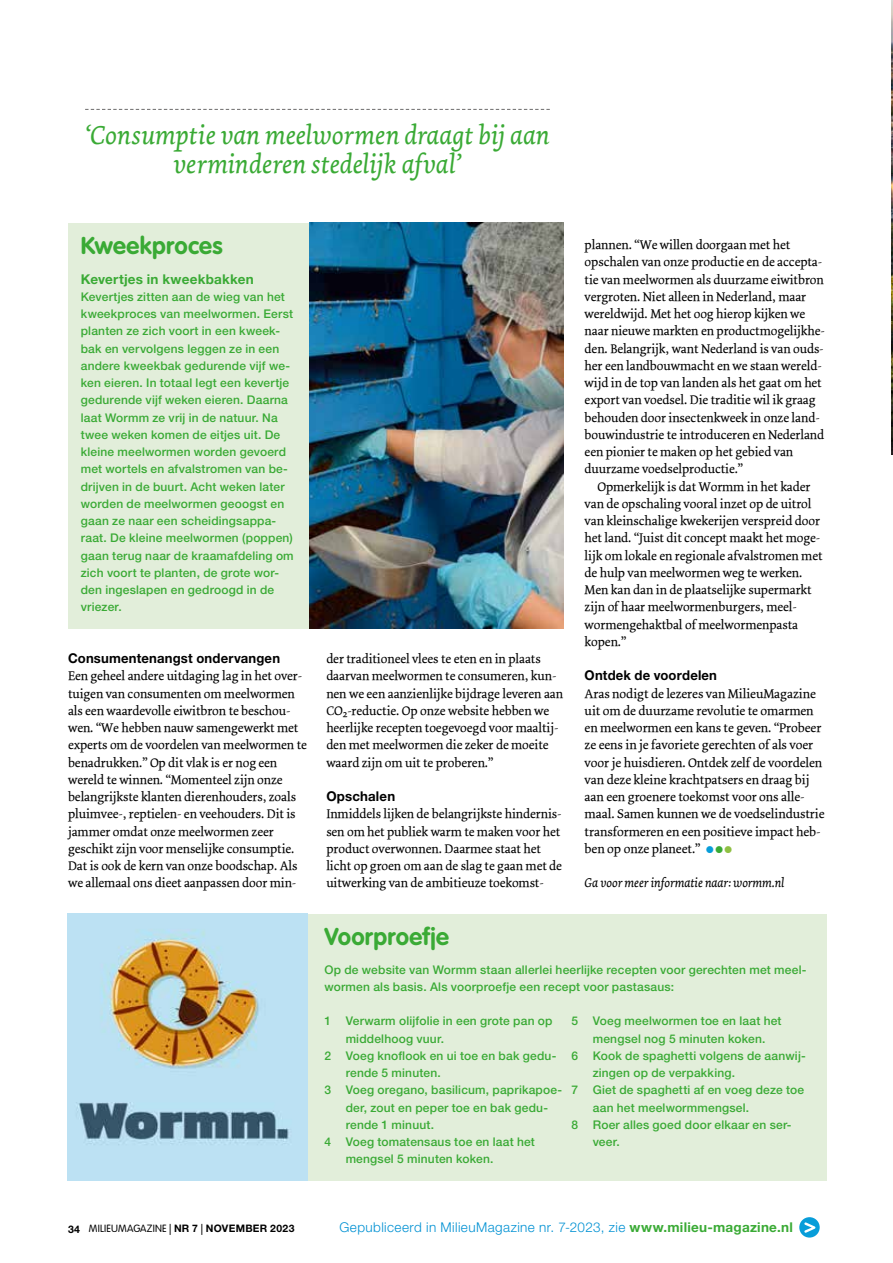
<style>
.page{position:relative;width:893px;height:1263px;background:#fff}
.page>*{position:absolute;margin:0;border:0;box-sizing:border-box;transform-origin:0 0}
.MM_streamer{font:italic 27px/28.5px "Dolly";color:#3aaa35;text-align:center}
.MM_kaderkop{font:700 24px "VAG Rounded Std";letter-spacing:.01em;color:#3aaa35}
.t1{font:300 13.5px "Helvetica Neue LT Std";letter-spacing:.03em;color:#0091d3}
.MM_tussenkop{font:700 13.5px "Helvetica Neue LT Std";letter-spacing:.015em;color:#000}
.MM_kader_tussenkopje{font:700 13.5px "Helvetica Neue LT Std";letter-spacing:.015em;color:#3aaa35}
.MM_bodytekst{font:13.2px/17.2px "Dolly Roman";letter-spacing:-.005em;color:#000}
.MM_bodytekst-2{font:italic 13.2px "Dolly";letter-spacing:-.005em;color:#000}
.MM_kader_body{font:500 12px/17.2px "Helvetica Neue LT Std";letter-spacing:.015em;color:#3aaa35}
.t2{font:300 10.35px "VAG Rounded Std";letter-spacing:.02em;color:#000}
.s1{color:#089dd9}
.s2{color:#3aaa35}
.s3{color:#8fc043}
.s4{font-family:"Helvetica Neue LT Std";font-weight:700;font-size:10.5px}
.s5{font-family:"Helvetica Neue LT Std";font-weight:700}
.s6{font-weight:700;color:#3aaa35}
</style>
<div class="page">
<img style="left:891px;top:0;width:2px;height:454px">
<svg style="left:85px;top:109px;width:465px;height:1px"></svg>
<div style="left:68px;top:223px;width:241px;height:405px;background:#e2eeda"></div>
<div style="left:307px;top:914px;width:520px;height:266px;background:#e2eeda"></div>
<img style="left:68px;top:914px;width:239px;height:266px">
<img style="left:309px;top:223px;width:254px;height:405px">
<div style="left:799px;top:1217px;width:21px;height:20px;background:#089dd9;border-radius:50%"></div>
<svg style="left:804px;top:1222px;width:11px;height:11px"></svg>
<p class="MM_streamer" style="left:85px;top:121px;width:466px">‘Consumptie van meelwormen draagt bij aan verminderen stedelijk afval’</p>
<p class="MM_kaderkop" style="left:81px;top:232px;width:143px">Kweekproces</p>
<p class="MM_kader_tussenkopje" style="left:81px;top:270px;width:175px">Kevertjes in kweekbakken</p>
<p class="MM_kader_body" style="left:81px;top:288px;width:214px">Kevertjes zitten aan de wieg van het kweekproces van meelwormen. Eerst planten ze zich voort in een kweek&shy;bak en vervolgens leggen ze in een andere kweekbak gedurende vijf we&shy;ken eieren. In totaal legt een kevertje gedurende vijf weken eieren. Daarna laat Wormm ze vrij in de natuur. Na twee weken komen de eitjes uit. De kleine meelwormen worden gevoerd met wortels en afvalstromen van be&shy;drijven in de buurt. Acht weken later worden de meelwormen geoogst en gaan ze naar een scheidingsappa&shy;raat. De kleine meelwormen (poppen) gaan terug naar de kraamafdeling om zich voort te planten, de grote wor&shy;den ingeslapen en gedroogd in de vriezer.</p>
<p class="MM_tussenkop" style="left:68px;top:650px;width:214px">Consumentenangst ondervangen</p>
<p class="MM_bodytekst" style="left:68px;top:668px;width:240px">Een geheel andere uitdaging lag in het over&shy;tuigen van consumenten om meelwormen als een waardevolle eiwitbron te beschou&shy;wen. “We hebben nauw samengewerkt met experts om de voordelen van meelwormen te benadrukken.” Op dit vlak is er nog een wereld te winnen. “Momenteel zijn onze belangrijkste klanten dierenhouders, zoals pluimvee-, reptielen- en veehouders. Dit is jammer omdat onze meelwormen zeer geschikt zijn voor menselijke consumptie.<br>Dat is ook de kern van onze boodschap. Als we allemaal ons dieet aanpassen door min-</p>
<p class="MM_bodytekst" style="left:326px;top:650px;width:238px">der traditioneel vlees te eten en in plaats daarvan meelwormen te consumeren, kun&shy;nen we een aanzienlijke bijdrage leveren aan CO<sub>2</sub>-reductie. Op onze website hebben we heerlijke recepten toegevoegd voor maaltij&shy;den met meelwormen die zeker de moeite waard zijn om uit te proberen.”</p>
<p class="MM_tussenkop" style="left:326px;top:788px;width:70px">Opschalen</p>
<p class="MM_bodytekst" style="left:326px;top:806px;width:237px">Inmiddels lijken de belangrijkste hindernis&shy;sen om het publiek warm te maken voor het product overwonnen. Daarmee staat het licht op groen om aan de slag te gaan met de uitwerking van de ambitieuze toekomst-</p>
<p class="MM_bodytekst" style="left:585px;top:236px;width:242px">plannen. “We willen doorgaan met het opschalen van onze productie en de accepta&shy;tie van meelwormen als duurzame eiwitbron vergroten. Niet alleen in Nederland, maar wereldwijd. Met het oog hierop kijken we naar nieuwe markten en productmogelijkhe&shy;den. Belangrijk, want Nederland is van ouds&shy;her een landbouwmacht en we staan wereld&shy;wijd in de top van landen als het gaat om het export van voedsel. Die traditie wil ik graag behouden door insectenkweek in onze land&shy;bouwindustrie te introduceren en Nederland een pionier te maken op het gebied van duurzame voedselproductie.”</p>
<p class="MM_bodytekst" style="left:585px;top:478px;width:239px;text-indent:13px">Opmerkelijk is dat Wormm in het kader van de opschaling vooral inzet op de uitrol van kleinschalige kwekerijen verspreid door het land. “Juist dit concept maakt het moge&shy;lijk om lokale en regionale afvalstromen met de hulp van meelwormen weg te werken.<br>Men kan dan in de plaatselijke supermarkt zijn of haar meelwormenburgers, meel&shy;wormengehaktbal of meelwormenpasta kopen.”</p>
<p class="MM_tussenkop" style="left:585px;top:667px;width:134px">Ontdek de voordelen</p>
<p class="MM_bodytekst" style="left:585px;top:685px;width:241px">Aras nodigt de lezeres van MilieuMagazine uit om de duurzame revolutie te omarmen en meelwormen een kans te geven. “Probeer ze eens in je favoriete gerechten of als voer voor je huisdieren. Ontdek zelf de voordelen van deze kleine krachtpatsers en draag bij aan een groenere toekomst voor ons alle&shy;maal. Samen kunnen we de voedselindustrie transformeren en een positieve impact heb&shy;ben op onze planeet.” <span class="s1">●</span><span class="s2">●</span><span class="s3">●</span></p>
<p class="MM_bodytekst-2" style="left:585px;top:875px;width:202px">Ga voor meer informatie naar: wormm.nl</p>
<p class="t2" style="left:68px;top:1223px;width:228px"><span class="s4">34</span> MILIEUMAGAZINE | <span class="s5">NR 7</span> | <span class="s5">November 2023</span></p>
<p class="MM_kaderkop" style="left:324px;top:923px;width:126px">Voorproefje</p>
<p class="MM_kader_body" style="left:324px;top:961px;width:483px">Op de website van Wormm staan allerlei heerlijke recepten voor gerechten met meel&shy;wormen als basis. Als voorproefje een recept voor pastasaus:</p>
<p class="MM_kader_body" style="left:346px;top:1012px;width:208px;text-indent:-21px">1 Verwarm olijfolie in een grote pan op middelhoog vuur.</p>
<p class="MM_kader_body" style="left:346px;top:1047px;width:212px;text-indent:-21px">2 Voeg knoflook en ui toe en bak gedu&shy;rende 5 minuten.</p>
<p class="MM_kader_body" style="left:346px;top:1081px;width:218px;text-indent:-21px">3 Voeg oregano, basilicum, paprikapoe&shy;der, zout en peper toe en bak gedu&shy;rende 1 minuut.</p>
<p class="MM_kader_body" style="left:346px;top:1133px;width:191px;text-indent:-21px">4 Voeg tomatensaus toe en laat het mengsel 5 minuten koken.</p>
<p class="MM_kader_body" style="left:571px;top:1012px;width:212px;text-align:center">5 Voeg meelwormen toe en laat het mengsel nog 5 minuten koken.</p>
<p class="MM_kader_body" style="left:593px;top:1047px;width:214px;text-indent:-21px">6 Kook de spaghetti volgens de aanwij&shy;zingen op de verpakking.</p>
<p class="MM_kader_body" style="left:593px;top:1081px;width:213px;text-indent:-21px">7 Giet de spaghetti af en voeg deze toe aan het meelwormmengsel.</p>
<p class="MM_kader_body" style="left:593px;top:1116px;width:200px;text-indent:-21px">8 Roer alles goed door elkaar en ser&shy;veer.</p>
<p class="t1" style="left:339px;top:1219px;width:455px">Gepubliceerd in MilieuMagazine nr. 7-2023, zie <span class="s6">www.milieu-magazine.nl</span></p>
</div>
